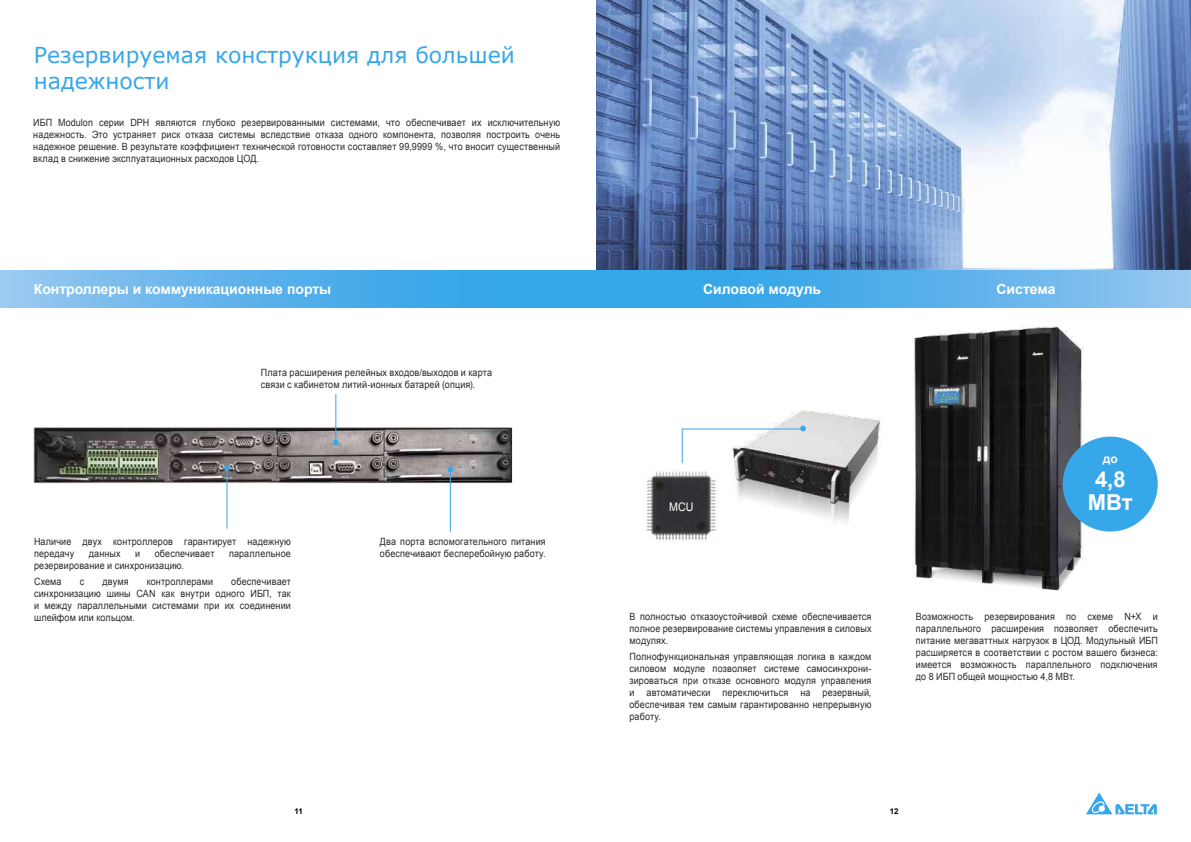
<style>
.page{position:relative;width:1191px;height:842px;background:#fff}
.page>*{position:absolute;margin:0;border:0;box-sizing:border-box;transform-origin:0 0}
.t1{font:22px/26px "Verdana";color:#36a7e9}
.t2{font:700 22px/23px "Arial";color:#fff;text-align:center}
.t3{font:700 14px "Arial";color:#fff}
.t4{font:700 12px "Arial";color:#fff}
.t5{font:11.8px "Arial";color:#fff;scale:.9 1}
.t6{font:10px/12px "Arial";letter-spacing:.015em;color:#292929;text-align:justify;scale:.9 1}
.t7{font:700 8px "Arial";color:#000}
</style>
<div class="page">
<svg style="left:1086px;top:792px;width:70px;height:22px"></svg>
<img style="left:33px;top:424px;width:480px;height:61px">
<svg style="left:333px;top:440px;width:6px;height:5px"></svg>
<svg style="left:447px;top:466px;width:6px;height:6px"></svg>
<svg style="left:224px;top:465px;width:6px;height:6px"></svg>
<hr style="left:450px;top:469px;width:1px;height:62px;background:#36a7e9">
<hr style="left:226px;top:469px;width:1px;height:60px;background:#36a7e9">
<hr style="left:335px;top:394px;width:1px;height:50px;background:#36a7e9">
<img style="left:596px;top:0;width:595px;height:270px">
<svg style="left:0;top:270px;width:1191px;height:37px;background:#58b1eb"></svg>
<img style="left:912px;top:326px;width:171px;height:265px">
<div style="left:1062px;top:437px;width:95px;height:94px;background:#36a7e9;border-radius:50%"></div>
<img style="left:643px;top:471px;width:73px;height:71px">
<img style="left:734px;top:410px;width:148px;height:113px">
<svg style="left:681px;top:426px;width:125px;height:38px"></svg>
<h1 class="t1" style="left:34px;top:42px;width:483px">Резервируемая конструкция для большей надежности</h1>
<p class="t6" style="left:33px;top:116px;width:587px">ИБП Modulon серии DPH являются глубоко резервированными системами, что обеспечивает их исключительную надежность. Это устраняет риск отказа системы вследствие отказа одного компонента, позволяя построить очень надежное решение. В результате коэффициент технической готовности составляет 99,9999 %, что вносит существенный вклад в снижение эксплуатационных расходов ЦОД.</p>
<h2 class="t3" style="left:34px;top:280px;width:299px">Контроллеры и коммуникационные порты</h2>
<h2 class="t3" style="left:703px;top:280px;width:120px">Силовой модуль</h2>
<h2 class="t3" style="left:996px;top:280px;width:60px">Система</h2>
<p class="t6" style="left:261px;top:366px;width:258px">Плата расширения релейных входов/выходов и карта связи с кабинетом литий-ионных батарей (опция).</p>
<p class="t6" style="left:34px;top:536px;width:287px">Наличие двух контроллеров гарантирует надежную передачу</p>
<p class="t6" style="left:89px;top:548px;width:37px">данных</p>
<p class="t6" style="left:135px;top:548px;width:7px">и</p>
<p class="t6" style="left:155px;top:548px;width:68px">обеспечивает</p>
<p class="t6" style="left:229px;top:548px;width:70px">параллельное</p>
<p class="t6" style="left:34px;top:558px;width:168px;line-height:16px">резервирование и синхронизацию.<br>Схема</p>
<p class="t6" style="left:34px;top:576px;width:287px;text-indent:197px">обеспечивает синхронизацию шины CAN как внутри одного ИБП, так и между параллельными системами при их соединении шлейфом или кольцом.</p>
<p class="t6" style="left:80px;top:576px;width:6px">с</p>
<p class="t6" style="left:103px;top:576px;width:30px">двумя</p>
<p class="t6" style="left:147px;top:576px;width:75px">контроллерами</p>
<p class="t6" style="left:380px;top:536px;width:186px">Два порта вспомогательного питания обеспечивают бесперебойную работу.</p>
<p class="t5" style="left:669px;top:499px;width:28px">MCU</p>
<p class="t6" style="left:629px;top:610px;width:270px">В полностью отказоустойчивой схеме обеспечивается полное резервирование системы управления в силовых модулях.</p>
<p class="t6" style="left:629px;top:650px;width:270px">Полнофункциональная управляющая логика в каждом силовом модуле позволяет системе самосинхрони&shy;зироваться при отказе основного модуля управления и автоматически переключиться на резервный, обеспечивая тем самым гарантированно непрерывную работу.</p>
<p class="t4" style="left:1102px;top:451px;width:16px">до</p>
<h1 class="t2" style="left:1088px;top:469px;width:46px">4,8<br>МВт</h1>
<p class="t6" style="left:916px;top:610px;width:270px">Возможность резервирования по схеме N+X и параллельного расширения позволяет обеспечить питание мегаваттных нагрузок в ЦОД. Модульный ИБП расширяется в соответствии с ростом вашего бизнеса: имеется возможность параллельного подключения до 8 ИБП общей мощностью 4,8 МВт.</p>
<p class="t7" style="left:294px;top:806px;width:10px">11</p>
<p class="t7" style="left:889px;top:806px;width:10px">12</p>
</div>
